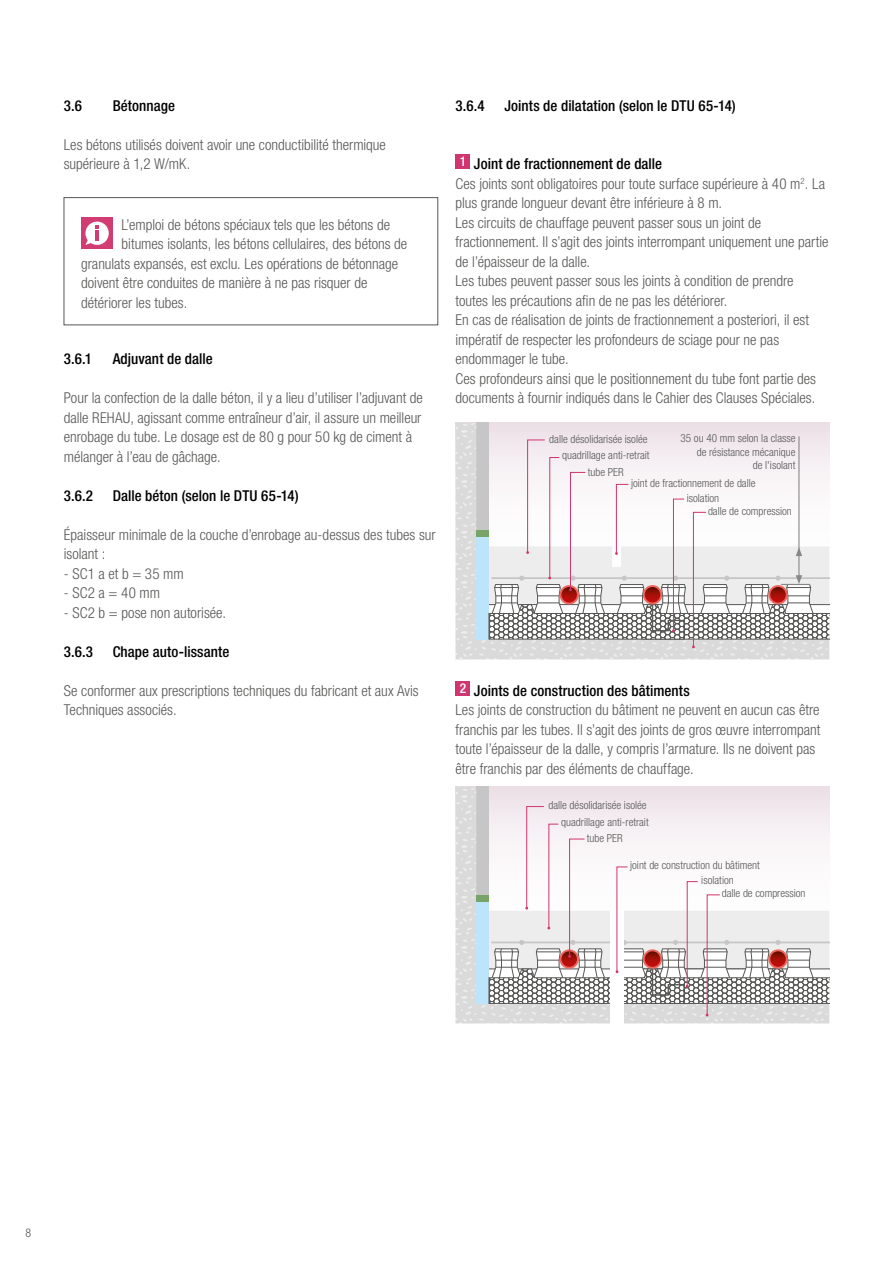
<style>
.page{position:relative;width:893px;height:1263px;background:#fff}
.page>*{position:absolute;margin:0;border:0;box-sizing:border-box;transform-origin:0 0}
.t1{font:300 condensed 15px/19.5px "Helvetica Neue LT Pro";color:#575756}
.t2{font:500 condensed 15px "Helvetica Neue LT Pro";letter-spacing:.005em;color:#000}
.t3{font:300 condensed 12px "Helvetica Neue LT Std";color:#575756}
.t4{font:300 condensed 11.1px/13.4px "Helvetica Neue LT Pro";color:#575756;text-align:right}
.s1{font-weight:500;color:#000}
</style>
<div class="page">
<div style="left:81px;top:217px;width:32px;height:32px;background:#d13c73"></div>
<svg style="left:85px;top:222px;width:24px;height:23px"></svg>
<div style="left:64px;top:197px;width:374px;height:128px;border:1px solid #575756"></div>
<div style="left:455px;top:154px;width:15px;height:15px;background:#d1356f"></div>
<svg style="left:455px;top:423px;width:374px;height:236px;background:#e0dcde"></svg>
<div style="left:476px;top:537px;width:13px;height:102px;background:#bce4fa"></div>
<div style="left:476px;top:531px;width:13px;height:6px;background:#78a369"></div>
<hr style="left:798px;top:436px;width:1px;height:141px;background:#878787">
<svg style="left:489px;top:439px;width:340px;height:209px"></svg>
<div style="left:455px;top:681px;width:15px;height:15px;background:#d1356f"></div>
<svg style="left:455px;top:787px;width:374px;height:236px;background:#e1dcdf"></svg>
<div style="left:476px;top:901px;width:13px;height:103px;background:#bce4fa"></div>
<div style="left:476px;top:895px;width:13px;height:6px;background:#78a369"></div>
<div style="left:610px;top:910px;width:14px;height:113px;background:#fff"></div>
<svg style="left:489px;top:806px;width:340px;height:210px"></svg>
<p class="t2" style="left:64px;top:96px;width:20px">3.6</p>
<p class="t2" style="left:113px;top:96px;width:64px">Bétonnage</p>
<p class="t1" style="left:64px;top:134px;width:324px">Les bétons utilisés doivent avoir une conductibilité thermique supérieure à 1,2 W/mK.</p>
<p class="t1" style="left:122px;top:214px;width:270px">L’emploi de bétons spéciaux tels que les bétons de</p>
<p class="t1" style="left:122px;top:234px;width:287px">bitumes isolants, les bétons cellulaires, des bétons de</p>
<p class="t1" style="left:81px;top:253px;width:319px">granulats expansés, est exclu. Les opérations de bétonnage</p>
<p class="t1" style="left:81px;top:273px;width:288px">doivent être conduites de manière à ne pas risquer de</p>
<p class="t1" style="left:81px;top:292px;width:108px">détériorer les tubes.</p>
<p class="t2" style="left:64px;top:350px;width:30px">3.6.1</p>
<p class="t2" style="left:113px;top:350px;width:102px">Adjuvant de dalle</p>
<p class="t1" style="left:64px;top:388px;width:361px">Pour la confection de la dalle béton, il y a lieu d’utiliser l’adjuvant de dalle REHAU, agissant comme entraîneur d’air, il assure un meilleur enrobage du tube. Le dosage est de 80 g pour 50 kg de ciment à mélanger à l’eau de gâchage.</p>
<p class="t2" style="left:64px;top:486px;width:31px">3.6.2</p>
<p class="t2" style="left:113px;top:486px;width:187px">Dalle béton (selon le DTU 65-14)</p>
<p class="t1" style="left:64px;top:524px;width:373px">Épaisseur minimale de la couche d’enrobage au-dessus des tubes sur isolant :</p>
<p class="t1" style="left:64px;top:563px;width:121px">- SC1 a et b = 35 mm</p>
<p class="t1" style="left:64px;top:583px;width:98px">- SC2 a = 40 mm</p>
<p class="t1" style="left:64px;top:602px;width:164px">- SC2 b = pose non autorisée.</p>
<p class="t2" style="left:64px;top:642px;width:31px">3.6.3</p>
<p class="t2" style="left:113px;top:642px;width:118px">Chape auto-lissante</p>
<p class="t1" style="left:64px;top:680px;width:356px">Se conformer aux prescriptions techniques du fabricant et aux Avis<br>Techniques associés.</p>
<p class="t2" style="left:455px;top:96px;width:31px">3.6.4</p>
<p class="t2" style="left:504px;top:96px;width:233px">Joints de dilatation (selon le DTU 65-14)</p>
<p class="t1" style="left:455px;top:154px;width:375px"><sup>1</sup> <span class="s1">Joint de fractionnement de dalle<br></span>Ces joints sont obligatoires pour toute surface supérieure à 40 m<sup>2</sup>. La plus grande longueur devant être inférieure à 8 m.<br>Les circuits de chauffage peuvent passer sous un joint de fractionnement. Il s’agit des joints interrompant uniquement une partie de l’épaisseur de la dalle.<br>Les tubes peuvent passer sous les joints à condition de prendre toutes les précautions afin de ne pas les détériorer.<br>En cas de réalisation de joints de fractionnement a posteriori, il est impératif de respecter les profondeurs de sciage pour ne pas endommager le tube.<br>Ces profondeurs ainsi que le positionnement du tube font partie des documents à fournir indiqués dans le Cahier des Clauses Spéciales.</p>
<p class="t4" style="left:549px;top:432px;width:100px">dalle désolidarisée isolée</p>
<p class="t4" style="left:562px;top:449px;width:89px">quadrillage anti-retrait</p>
<p class="t4" style="left:588px;top:465px;width:37px">tube PER</p>
<p class="t4" style="left:687px;top:491px;width:34px">isolation</p>
<p class="t4" style="left:681px;top:431px;width:116px">35 ou 40 mm selon la classe de résistance mécanique<br>de l'isolant</p>
<p class="t4" style="left:631px;top:476px;width:126px">joint de fractionnement de dalle</p>
<p class="t4" style="left:708px;top:504px;width:85px">dalle de compression</p>
<p class="t1" style="left:455px;top:680px;width:366px"><sup>2</sup> <span class="s1">Joints de construction des bâtiments<br></span>Les joints de construction du bâtiment ne peuvent en aucun cas être franchis par les tubes. Il s’agit des joints de gros œuvre interrompant toute l’épaisseur de la dalle, y compris l’armature. Ils ne doivent pas être franchis par des éléments de chauffage.</p>
<p class="t4" style="left:548px;top:798px;width:100px">dalle désolidarisée isolée</p>
<p class="t4" style="left:561px;top:815px;width:89px">quadrillage anti-retrait</p>
<p class="t4" style="left:587px;top:831px;width:37px">tube PER</p>
<p class="t4" style="left:630px;top:859px;width:131px">joint de construction du bâtiment</p>
<p class="t4" style="left:722px;top:874px;width:85px;line-height:12.9px;text-align:left;text-indent:-20px">isolation<br>dalle de compression</p>
<p class="t3" style="left:26px;top:1226px;width:7px">8</p>
</div>
